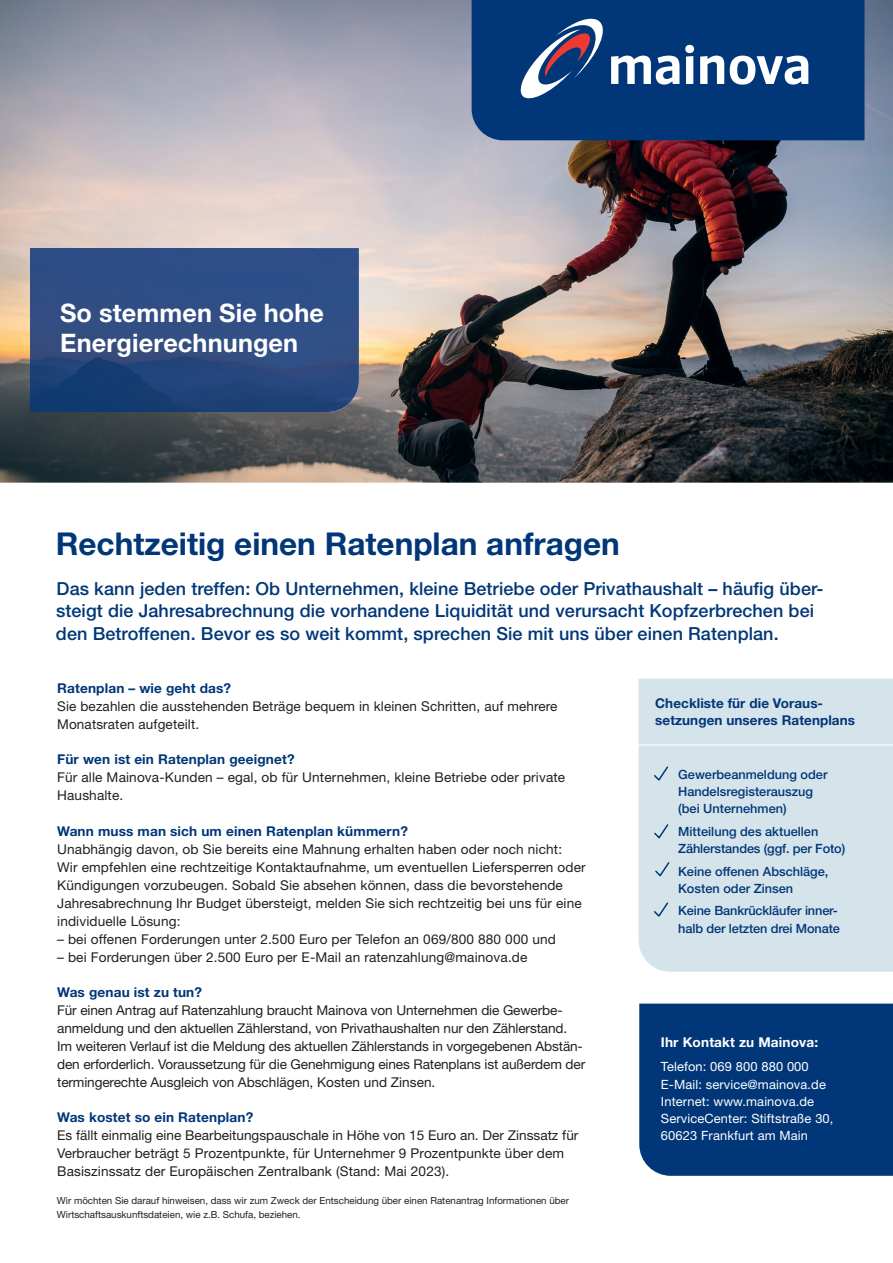
<style>
.page{position:relative;width:893px;height:1263px;background:#fff}
.page>*{position:absolute;margin:0;border:0;box-sizing:border-box;transform-origin:0 0}
.t1{font:700 31.5px "Helvetica Neue LT Pro";color:#013778}
.t2{font:700 25.5px/30px "Helvetica Neue LT Pro";letter-spacing:.005em;color:#fff}
.t3{font:500 18px/22.5px "Helvetica Neue LT Pro";letter-spacing:.005em;color:#013778}
.t4{font:13.5px/18px "Helvetica Neue LT Pro";letter-spacing:.01em;color:#231f20}
.t5{font:13.5px/18px "Helvetica Neue LT Pro";letter-spacing:-.01em;color:#231f20}
.t6{font:700 13.5px/17.2px "Helvetica Neue LT Pro";letter-spacing:.01em;color:#013778}
.t7{font:700 13.5px "Helvetica Neue LT Pro";letter-spacing:.01em;color:#fff}
.t8{font:500 12.75px/17.2px "Helvetica Neue LT Pro";color:#013778}
.t9{font:12.75px/17.2px "Helvetica Neue LT Pro";letter-spacing:.01em;color:#fff}
.t10{font:9.75px/13.5px "Helvetica Neue LT Pro";color:#231f20}
</style>
<div class="page">
<img style="left:0;top:0;width:893px;height:483px">
<div style="left:472px;top:0;width:392px;height:140px;background:#013778"></div>
<svg style="left:521px;top:19px;width:287px;height:79px"></svg>
<div style="left:639px;top:679px;width:254px;height:293px;background:#d5e3eb"></div>
<img style="left:30px;top:248px;width:329px;height:164px">
<svg style="left:652px;top:765px;width:17px;height:16px"></svg>
<svg style="left:652px;top:901px;width:17px;height:16px"></svg>
<svg style="left:654px;top:861px;width:17px;height:15px"></svg>
<svg style="left:653px;top:823px;width:17px;height:16px"></svg>
<hr style="left:622px;top:744px;width:271px;height:1px;background:#fff">
<div style="left:639px;top:1003px;width:254px;height:173px;background:#013778"></div>
<h2 class="t2" style="left:60px;top:297px;width:265px">So stemmen Sie hohe<br>Energierechnungen</h2>
<h1 class="t1" style="left:56px;top:524px;width:566px">Rechtzeitig einen Ratenplan anfragen</h1>
<p class="t3" style="left:56px;top:577px;width:769px">Das kann jeden treffen: Ob Unternehmen, kleine Betriebe oder Privathaushalt – häufig über&shy;steigt die Jahresabrechnung die vorhandene Liquidität und verursacht Kopfzerbrechen bei den Betroffenen. Bevor es so weit kommt, sprechen Sie mit uns über einen Ratenplan.</p>
<p class="t6" style="left:57px;top:679px;width:175px">Ratenplan – wie geht das?</p>
<p class="t4" style="left:57px;top:697px;width:502px">Sie bezahlen die ausstehenden Beträge bequem in kleinen Schritten, auf mehrere<br>Monatsraten aufgeteilt.</p>
<p class="t6" style="left:57px;top:751px;width:239px">Für wen ist ein Ratenplan geeignet?</p>
<p class="t4" style="left:57px;top:768px;width:510px">Für alle Mainova-Kunden – egal, ob für Unternehmen, kleine Betriebe oder private<br>Haushalte.</p>
<p class="t6" style="left:57px;top:822px;width:352px">Wann muss man sich um einen Ratenplan kümmern?</p>
<p class="t4" style="left:57px;top:840px;width:530px">Unabhängig davon, ob Sie bereits eine Mahnung erhalten haben oder noch nicht:<br>Wir empfehlen eine rechtzeitige Kontaktaufnahme, um eventuellen Liefersperren oder Kündigungen vorzubeugen. Sobald Sie absehen können, dass die bevorstehende Jahresabrechnung Ihr Budget übersteigt, melden Sie sich rechtzeitig bei uns für eine individuelle Lösung:</p>
<p class="t4" style="left:57px;top:929px;width:500px">– bei offenen Forderungen unter 2.500 Euro per Telefon an 069/800 880 000 und</p>
<p class="t4" style="left:57px;top:947px;width:472px">– bei Forderungen über 2.500 Euro per E-Mail an ratenzahlung@mainova.de</p>
<p class="t6" style="left:57px;top:983px;width:146px">Was genau ist zu tun?</p>
<p class="t5" style="left:57px;top:1001px;width:530px">Für einen Antrag auf Ratenzahlung braucht Mainova von Unternehmen die Gewerbe&shy;anmeldung und den aktuellen Zählerstand, von Privathaushalten nur den Zählerstand.<br>Im weiteren Verlauf ist die Meldung des aktuellen Zählerstands in vorgegebenen Abstän&shy;den erforderlich. Voraussetzung für die Genehmigung eines Ratenplans ist außerdem der termingerechte Ausgleich von Abschlägen, Kosten und Zinsen.</p>
<p class="t6" style="left:57px;top:1108px;width:198px">Was kostet so ein Ratenplan?</p>
<p class="t4" style="left:57px;top:1126px;width:523px">Es fällt einmalig eine Bearbeitungspauschale in Höhe von 15 Euro an. Der Zinssatz für<br>Verbraucher beträgt 5 Prozentpunkte, für Unternehmer 9 Prozentpunkte über dem<br>Basiszinssatz der Europäischen Zentralbank (Stand: Mai 2023).</p>
<p class="t10" style="left:57px;top:1193px;width:514px">Wir möchten Sie darauf hinweisen, dass wir zum Zweck der Entscheidung über einen Ratenantrag Informationen über<br>Wirtschaftsauskunftsdateien, wie z.B. Schufa, beziehen.</p>
<p class="t6" style="left:655px;top:694px;width:201px">Checkliste für die Voraus&shy;setzungen unseres Ratenplans</p>
<p class="t8" style="left:678px;top:765px;width:151px">Gewerbeanmeldung oder<br>Handelsregisterauszug (bei Unternehmen)</p>
<p class="t8" style="left:678px;top:822px;width:168px">Mitteilung des aktuellen<br>Zählerstandes (ggf. per Foto)</p>
<p class="t8" style="left:678px;top:862px;width:152px">Keine offenen Abschläge,<br>Kosten oder Zinsen</p>
<p class="t8" style="left:678px;top:902px;width:163px">Keine Bankrückläufer inner&shy;halb der letzten drei Monate</p>
<p class="t7" style="left:661px;top:1034px;width:159px">Ihr Kontakt zu Mainova:</p>
<p class="t9" style="left:661px;top:1058px;width:174px">Telefon: 069 800 880 000<br>E-Mail: service@mainova.de<br>Internet: www.mainova.de<br>ServiceCenter: Stiftstraße 30,<br>60623 Frankfurt am Main</p>
</div>
